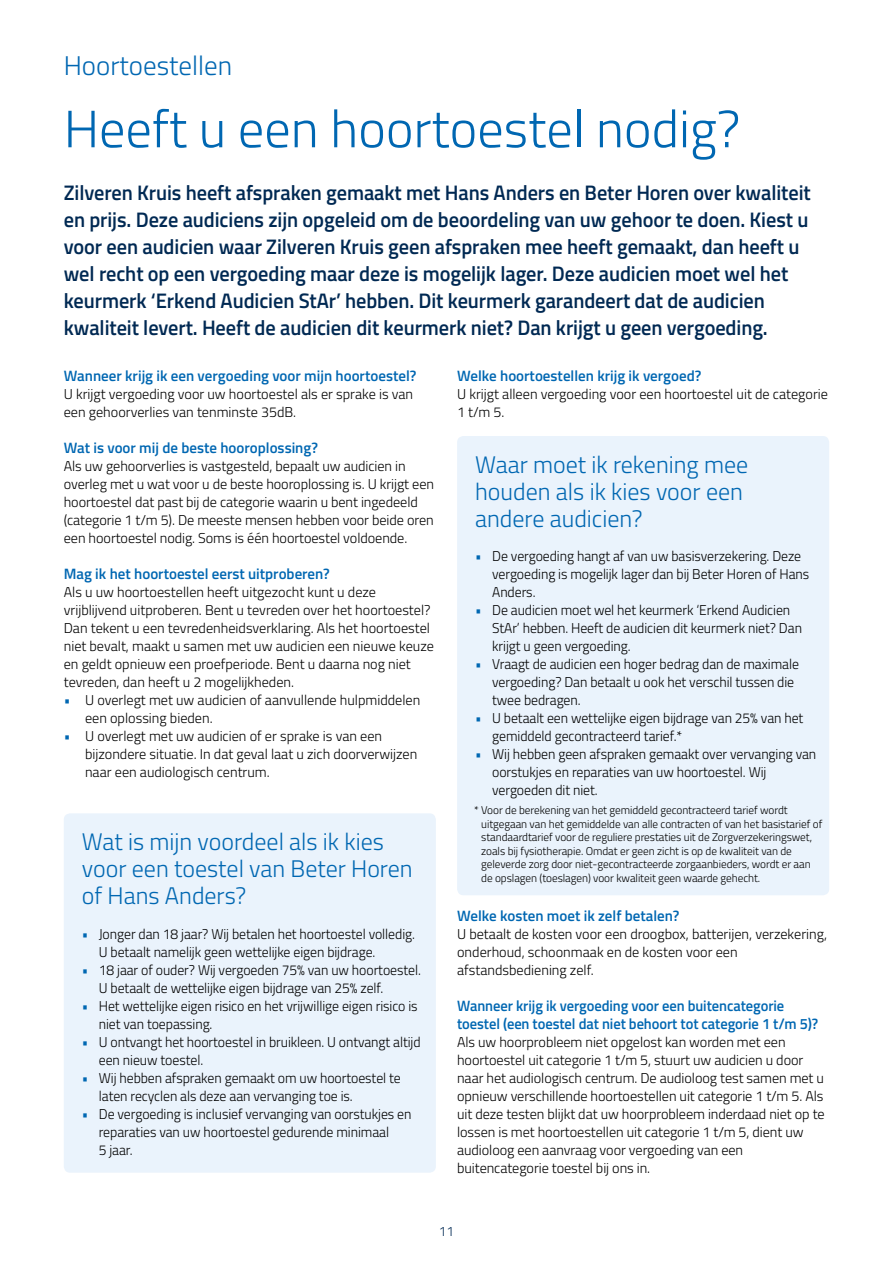
<style>
.page{position:relative;width:893px;height:1263px;background:#fff}
.page>*{position:absolute;margin:0;border:0;box-sizing:border-box;transform-origin:0 0}
.t1{font:300 52.5px "Titillium Web";color:#0067b2}
.t2{font:300 27px "Titillium Web";color:#0067b2}
.t3{font:300 24px/27px "Titillium Web";color:#0067b2}
.t4{font:600 21px/27px "Titillium Web";letter-spacing:-.005em;color:#002953}
.t5{font:600 15px/18px "Titillium Web";color:#0067b2}
.t6{font:300 14.25px/18px "Titillium Web";letter-spacing:-.005em;color:#000}
.t7{font:300 13.5px "Titillium Web";color:#002953}
.t8{font:300 11.25px/13.5px "Titillium Web";letter-spacing:-.005em;color:#000}
.s1{color:#0067b2}
</style>
<div class="page">
<div style="left:64px;top:813px;width:372px;height:360px;background:#eaf3fc;border-radius:6px"></div>
<div style="left:457px;top:436px;width:372px;height:459px;background:#eaf3fc;border-radius:6px"></div>
<h2 class="t2" style="left:64px;top:46px;width:170px">Hoortoestellen</h2>
<h1 class="t1" style="left:64px;top:91px;width:678px">Heeft u een hoortoestel nodig?</h1>
<p class="t4" style="left:64px;top:178px;width:748px">Zilveren Kruis heeft afspraken gemaakt met Hans Anders en Beter Horen over kwaliteit en prijs. Deze audiciens zijn opgeleid om de beoordeling van uw gehoor te doen. Kiest u voor een audicien waar Zilveren Kruis geen afspraken mee heeft gemaakt, dan heeft u wel recht op een vergoeding maar deze is mogelijk lager. Deze audicien moet wel het keurmerk ‘Erkend Audicien StAr’ hebben. Dit keurmerk garandeert dat de audicien kwaliteit levert. Heeft de audicien dit keurmerk niet? Dan krijgt u geen vergoeding.</p>
<p class="t5" style="left:64px;top:366px;width:354px">Wanneer krijg ik een vergoeding voor mijn hoortoestel?</p>
<p class="t6" style="left:64px;top:385px;width:351px">U krijgt vergoeding voor uw hoortoestel als er sprake is van een gehoorverlies van tenminste 35dB.</p>
<p class="t5" style="left:64px;top:438px;width:256px">Wat is voor mij de beste hooroplossing?</p>
<p class="t6" style="left:64px;top:457px;width:372px">Als uw gehoorverlies is vastgesteld, bepaalt uw audicien in overleg met u wat voor u de beste hooroplossing is. U krijgt een hoortoestel dat past bij de categorie waarin u bent ingedeeld (categorie 1 t/m 5). De meeste mensen hebben voor beide oren een hoortoestel nodig. Soms is één hoortoestel voldoende.</p>
<p class="t5" style="left:64px;top:564px;width:268px">Mag ik het hoortoestel eerst uitproberen?</p>
<p class="t6" style="left:64px;top:583px;width:372px">Als u uw hoortoestellen heeft uitgezocht kunt u deze vrijblijvend uitproberen. Bent u tevreden over het hoortoestel?<br>Dan tekent u een tevredenheidsverklaring. Als het hoortoestel niet bevalt, maakt u samen met uw audicien een nieuwe keuze en geldt opnieuw een proefperiode. Bent u daarna nog niet tevreden, dan heeft u 2 mogelijkheden.</p>
<p class="t6" style="left:85px;top:691px;width:337px;text-indent:-21px"><span class="s1">•</span> U overlegt met uw audicien of aanvullende hulpmiddelen een oplossing bieden.</p>
<p class="t6" style="left:85px;top:727px;width:334px;text-indent:-21px"><span class="s1">•</span> U overlegt met uw audicien of er sprake is van een bijzondere situatie. In dat geval laat u zich doorverwijzen naar een audiologisch centrum.</p>
<p class="t5" style="left:457px;top:366px;width:246px">Welke hoortoestellen krijg ik vergoed?</p>
<p class="t6" style="left:457px;top:385px;width:372px">U krijgt alleen vergoeding voor een hoortoestel uit de categorie<br>1 t/m 5.</p>
<h3 class="t3" style="left:475px;top:449px;width:275px">Waar moet ik rekening mee houden als ik kies voor een andere audicien?</h3>
<p class="t6" style="left:492px;top:547px;width:319px;text-indent:-17px"><span class="s1">•</span> De vergoeding hangt af van uw basisverzekering. Deze vergoeding is mogelijk lager dan bij Beter Horen of Hans<br>Anders.</p>
<p class="t6" style="left:492px;top:601px;width:311px;text-indent:-17px"><span class="s1">•</span> De audicien moet wel het keurmerk ‘Erkend Audicien<br>StAr’ hebben. Heeft de audicien dit keurmerk niet? Dan krijgt u geen vergoeding.</p>
<p class="t6" style="left:492px;top:655px;width:308px;text-indent:-17px"><span class="s1">•</span> Vraagt de audicien een hoger bedrag dan de maximale vergoeding? Dan betaalt u ook het verschil tussen die twee bedragen.</p>
<p class="t6" style="left:492px;top:709px;width:313px;text-indent:-17px"><span class="s1">•</span> U betaalt een wettelijke eigen bijdrage van 25% van het gemiddeld gecontracteerd tarief.*</p>
<p class="t6" style="left:492px;top:745px;width:326px;text-indent:-17px"><span class="s1">•</span> Wij hebben geen afspraken gemaakt over vervanging van oorstukjes en reparaties van uw hoortoestel. Wij vergoeden dit niet.</p>
<h3 class="t3" style="left:82px;top:827px;width:332px">Wat is mijn voordeel als ik kies voor een toestel van Beter Horen of Hans Anders?</h3>
<p class="t6" style="left:99px;top:925px;width:318px;text-indent:-17px"><span class="s1">•</span> Jonger dan 18 jaar? Wij betalen het hoortoestel volledig.<br>U betaalt namelijk geen wettelijke eigen bijdrage.</p>
<p class="t6" style="left:99px;top:961px;width:324px;text-indent:-17px"><span class="s1">•</span> 18 jaar of ouder? Wij vergoeden 75% van uw hoortoestel.<br>U betaalt de wettelijke eigen bijdrage van 25% zelf.</p>
<p class="t6" style="left:99px;top:997px;width:320px;text-indent:-17px"><span class="s1">•</span> Het wettelijke eigen risico en het vrijwillige eigen risico is niet van toepassing.</p>
<p class="t6" style="left:99px;top:1033px;width:323px;text-indent:-17px"><span class="s1">•</span> U ontvangt het hoortoestel in bruikleen. U ontvangt altijd een nieuw toestel.</p>
<p class="t6" style="left:99px;top:1069px;width:304px;text-indent:-17px"><span class="s1">•</span> Wij hebben afspraken gemaakt om uw hoortoestel te laten recyclen als deze aan vervanging toe is.</p>
<p class="t6" style="left:99px;top:1105px;width:314px;text-indent:-17px"><span class="s1">•</span> De vergoeding is inclusief vervanging van oorstukjes en reparaties van uw hoortoestel gedurende minimaal<br>5 jaar.</p>
<p class="t8" style="left:481px;top:803px;width:343px;text-indent:-7px">* Voor de berekening van het gemiddeld gecontracteerd tarief wordt uitgegaan van het gemiddelde van alle contracten of van het basistarief of standaardtarief voor de reguliere prestaties uit de Zorgverzekeringswet, zoals bij fysiotherapie. Omdat er geen zicht is op de kwaliteit van de geleverde zorg door niet-gecontracteerde zorgaanbieders, wordt er aan de opslagen (toeslagen) voor kwaliteit geen waarde gehecht.</p>
<p class="t5" style="left:457px;top:906px;width:224px">Welke kosten moet ik zelf betalen?</p>
<p class="t6" style="left:457px;top:925px;width:371px">U betaalt de kosten voor een droogbox, batterijen, verzekering, onderhoud, schoonmaak en de kosten voor een afstandsbediening zelf.</p>
<p class="t5" style="left:457px;top:996px;width:363px">Wanneer krijg ik vergoeding voor een buitencategorie toestel (een toestel dat niet behoort tot categorie 1 t/m 5)?</p>
<p class="t6" style="left:457px;top:1033px;width:369px">Als uw hoorprobleem niet opgelost kan worden met een hoortoestel uit categorie 1 t/m 5, stuurt uw audicien u door naar het audiologisch centrum. De audioloog test samen met u opnieuw verschillende hoortoestellen uit categorie 1 t/m 5. Als uit deze testen blijkt dat uw hoorprobleem inderdaad niet op te lossen is met hoortoestellen uit categorie 1 t/m 5, dient uw audioloog een aanvraag voor vergoeding van een buitencategorie toestel bij ons in.</p>
<p class="t7" style="left:439px;top:1221px;width:17px">11</p>
</div>
